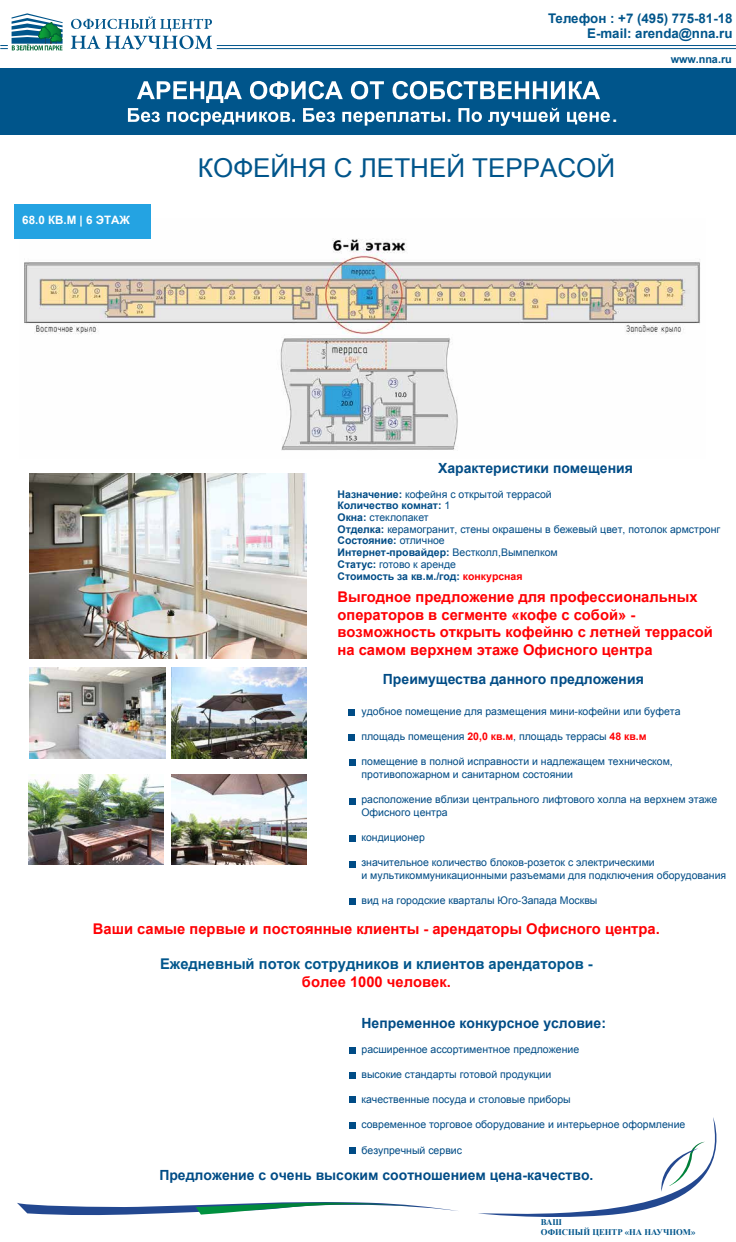
<style>
.page{position:relative;width:736px;height:1242px;background:#fff}
.page>*{position:absolute;margin:0;border:0;box-sizing:border-box;transform-origin:0 0}
.t1{font:26.34px "Arial";color:#fff}
.t2{font:25.99px "Arial";color:#00558b}
.t3{font:700 14.79px/17.7px "Arial";color:#ff0004}
.t4{font:700 14.79px "Arial";color:#00558b}
.t5{font:700 14px "Arial";color:#004c86}
.t6{font:700 13.3px/14.9px "Arial";color:#00558b;text-align:right}
.t7{font:700 11.55px "Arial";color:#fff}
.t8{font:700 10.85px "Arial";color:#00558b}
.t9{font:10.5px/11.7px "Arial";color:#004c86}
.t10{font:700 8.66px/9.7px "Times New Roman";color:#00558b}
.s1{font-weight:700}
.s2{font-weight:700;color:#ff0004}
</style>
<div class="page">
<img style="left:19px;top:238px;width:681px;height:213px">
<svg style="left:349px;top:710px;width:6px;height:6px"></svg>
<div style="left:349px;top:734px;width:6px;height:7px;background:#004c86"></div>
<svg style="left:349px;top:759px;width:6px;height:6px"></svg>
<svg style="left:350px;top:798px;width:6px;height:6px"></svg>
<svg style="left:350px;top:835px;width:6px;height:6px"></svg>
<svg style="left:350px;top:861px;width:6px;height:6px"></svg>
<svg style="left:350px;top:898px;width:6px;height:6px"></svg>
<div style="left:350px;top:1047px;width:6px;height:7px;background:#004c86"></div>
<svg style="left:350px;top:1072px;width:6px;height:6px"></svg>
<div style="left:350px;top:1096px;width:6px;height:7px;background:#004c86"></div>
<svg style="left:350px;top:1122px;width:6px;height:6px"></svg>
<svg style="left:350px;top:1147px;width:6px;height:6px"></svg>
<div style="left:14px;top:204px;width:137px;height:34px;background:#24a3e2"></div>
<div style="left:0;top:68px;width:736px;height:67px;background:#00558b"></div>
<svg style="left:128px;top:81px;width:482px;height:45px"></svg>
<hr style="left:217px;top:48px;width:519px;height:1px;background:#00558b">
<hr style="left:217px;top:45px;width:519px;height:1px;background:#00558b">
<svg style="left:71px;top:16px;width:141px;height:34px"></svg>
<svg style="left:0;top:13px;width:63px;height:37px"></svg>
<svg style="left:17px;top:1202px;width:441px;height:14px"></svg>
<svg style="left:478px;top:1117px;width:239px;height:100px"></svg>
<img style="left:29px;top:474px;width:278px;height:185px">
<img style="left:29px;top:667px;width:136px;height:91px">
<img style="left:171px;top:667px;width:136px;height:91px">
<img style="left:171px;top:774px;width:136px;height:90px">
<img style="left:28px;top:774px;width:136px;height:90px">
<p class="t6" style="left:548px;top:11px;width:186px">Телефон : +7 (495) 775-81-18<br>E-mail: arenda@nna.ru</p>
<p class="t7" style="left:22px;top:212px;width:109px">68.0 КВ.М | 6 ЭТАЖ</p>
<h1 class="t1" style="left:611px;top:96px;width:9px">.</h1>
<h2 class="t2" style="left:198px;top:151px;width:419px">КОФЕЙНЯ С ЛЕТНЕЙ ТЕРРАСОЙ</h2>
<p class="t8" style="left:671px;top:52px;width:63px">www.nna.ru</p>
<h3 class="t5" style="left:438px;top:459px;width:196px">Характеристики помещения</h3>
<p class="t9" style="left:337px;top:488px;width:384px"><span class="s1">Назначение:</span> кофейня с открытой террасой<br><span class="s1">Количество комнат:</span> 1<br><span class="s1">Окна:</span> стеклопакет<br><span class="s1">Отделка:</span> керамогранит, стены окрашены в бежевый цвет, потолок армстронг <span class="s1">Состояние:</span> отличное<br><span class="s1">Интернет-провайдер:</span> Вестколл,Вымпелком<br><span class="s1">Статус:</span> готово к аренде<br><span class="s1">Стоимость за кв.м./год:</span> <span class="s2">конкурсная</span></p>
<h3 class="t3" style="left:337px;top:588px;width:377px">Выгодное предложение для профессиональных операторов в сегменте «кофе с собой» - возможность открыть кофейню с летней террасой на самом верхнем этаже Офисного центра</h3>
<h3 class="t5" style="left:383px;top:669px;width:262px">Преимущества данного предложения</h3>
<p class="t9" style="left:361px;top:705px;width:321px">удобное помещение для размещения мини-кофейни или буфета</p>
<p class="t9" style="left:361px;top:731px;width:287px">площадь помещения <span class="s2">20,0 кв.м</span>, площадь террасы <span class="s2">48 кв.м</span></p>
<p class="t9" style="left:361px;top:755px;width:313px;line-height:12.6px">помещение в полной исправности и надлежащем техническом, противопожарном и санитарном состоянии</p>
<p class="t9" style="left:361px;top:793px;width:357px;line-height:12.6px">расположение вблизи центрального лифтового холла на верхнем этаже<br>Офисного центра</p>
<p class="t9" style="left:361px;top:831px;width:65px">кондиционер</p>
<p class="t9" style="left:361px;top:856px;width:366px;line-height:12.6px">значительное количество блоков-розеток с электрическими<br>и мультикоммуникационными разъемами для подключения оборудования</p>
<p class="t9" style="left:361px;top:894px;width:237px">вид на городские кварталы Юго-Запада Москвы</p>
<h3 class="t3" style="left:93px;top:920px;width:568px">Ваши самые первые и постоянные клиенты - арендаторы Офисного центра.</h3>
<h3 class="t4" style="left:160px;top:954px;width:434px">Ежедневный поток сотрудников и клиентов арендаторов -</h3>
<h3 class="t3" style="left:302px;top:973px;width:150px">более 1000 человек.</h3>
<h3 class="t5" style="left:361px;top:1013px;width:246px">Непременное конкурсное условие:</h3>
<p class="t9" style="left:361px;top:1043px;width:219px">расширенное ассортиментное предложение</p>
<p class="t9" style="left:361px;top:1068px;width:191px">высокие стандарты готовой продукции</p>
<p class="t9" style="left:361px;top:1093px;width:211px">качественные посуда и столовые приборы</p>
<p class="t9" style="left:361px;top:1119px;width:325px">современное торговое оборудование и интерьерное оформление</p>
<p class="t9" style="left:361px;top:1144px;width:102px">безупречный сервис</p>
<h3 class="t5" style="left:159px;top:1166px;width:436px">Предложение с очень высоким соотношением цена-качество.</h3>
<p class="t10" style="left:541px;top:1217px;width:156px">ВАШ<br>ОФИСНЫЙ ЦЕНТР «НА НАУЧНОМ»</p>
</div>
